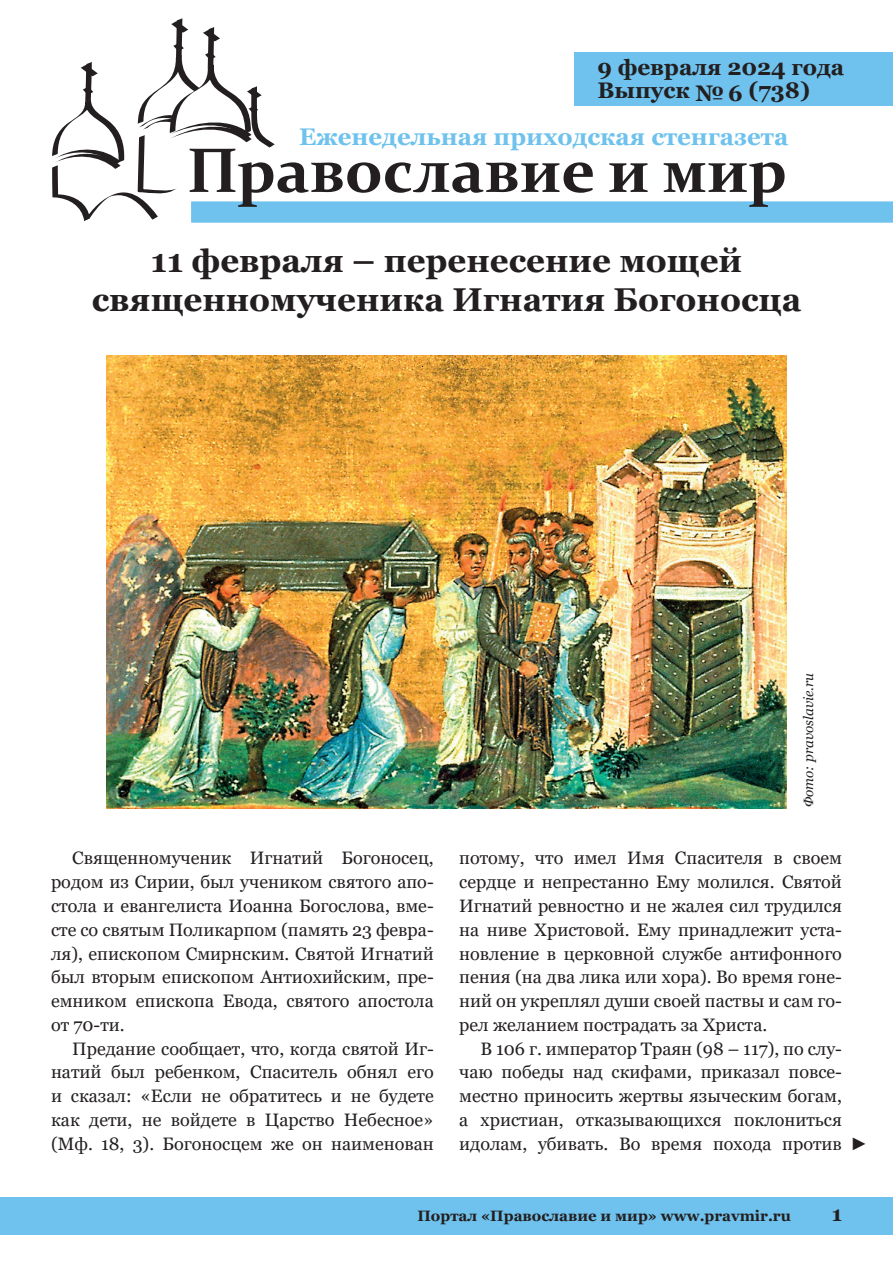
<style>
.page{position:relative;width:893px;height:1263px;background:#fff}
.page>*{position:absolute;margin:0;border:0;box-sizing:border-box;transform-origin:0 0}
.Zagolovok{font:700 33px/39px "Georgia";color:#231f20;text-align:center}
.t1{font:700 24px "Georgia";color:#6ec2ed}
.t2{font:700 22.5px/22.5px "Georgia";color:#231f20}
.t3{font:700 21px "Georgia";color:#231f20}
.Text{font:18px/23.7px "Georgia";color:#231f20;text-align:justify}
.Text-2{font:18px "Arial";color:#231f20}
.t4{font:700 15px "Georgia";color:#231f20}
.Podpis_pod_photo{font:italic 13.5px "Georgia";color:#231f20}
</style>
<div class="page">
<div style="left:191px;top:201px;width:702px;height:22px;background:#6ec2ed"></div>
<div style="left:574px;top:53px;width:319px;height:53px;background:#6ec2ed"></div>
<svg style="left:52px;top:18px;width:541px;height:203px"></svg>
<svg style="left:609px;top:163px;width:39px;height:29px"></svg>
<svg style="left:664px;top:162px;width:121px;height:45px"></svg>
<div style="left:0;top:1197px;width:893px;height:37px;background:#6ec2ed"></div>
<img style="left:106px;top:355px;width:681px;height:454px">
<p class="t2" style="left:597px;top:56px;width:248px">9 февраля 2024 года<br>Выпуск № 6 (738)</p>
<h2 class="t1" style="left:299px;top:122px;width:491px">Еженедельная приходская стенгазета</h2>
<p class="Zagolovok" style="left:92px;top:241px;width:711px">11 февраля – перенесение мощей священномученика Игнатия Богоносца</p>
<p class="Text" style="left:51px;top:847px;width:384px;text-indent:21px">Священномученик Игнатий Богоносец, родом из Сирии, был учеником святого апо&shy;стола и евангелиста Иоанна Богослова, вме&shy;сте со святым Поликарпом (память 23 февра&shy;ля), епископом Смирнским. Святой Игнатий был вторым епископом Антиохийским, пре&shy;емником епископа Евода, святого апостола от 70-ти.</p>
<p class="Text" style="left:51px;top:1037px;width:384px;text-indent:21px">Предание сообщает, что, когда святой Иг&shy;натий был ребенком, Спаситель обнял его и сказал: «Если не обратитесь и не будете как дети, не войдете в Царство Небесное» (Мф. 18, 3). Богоносцем же он наименован</p>
<p class="Podpis_pod_photo" style="left:800px;top:807px;width:136px;rotate:-90deg">Фото: pravoslavie.ru</p>
<p class="Text" style="left:459px;top:847px;width:384px">потому, что имел Имя Спасителя в своем сердце и непрестанно Ему молился. Святой Игнатий ревностно и не жалея сил трудился на ниве Христовой. Ему принадлежит уста&shy;новление в церковной службе антифонного пения (на два лика или хора). Во время гоне&shy;ний он укреплял души своей паствы и сам го&shy;рел желанием пострадать за Христа.</p>
<p class="Text" style="left:459px;top:1037px;width:384px;text-indent:21px">В 106 г. император Траян (98 – 117), по слу&shy;чаю победы над скифами, приказал повсе&shy;местно приносить жертвы языческим богам, а христиан, отказывающихся поклониться идолам, убивать. Во время похода против</p>
<p class="Text-2" style="left:850px;top:1131px;width:19px">►</p>
<p class="t4" style="left:417px;top:1206px;width:375px">Портал «Православие и мир» www.pravmir.ru</p>
<p class="t3" style="left:832px;top:1200px;width:12px">1</p>
</div>
